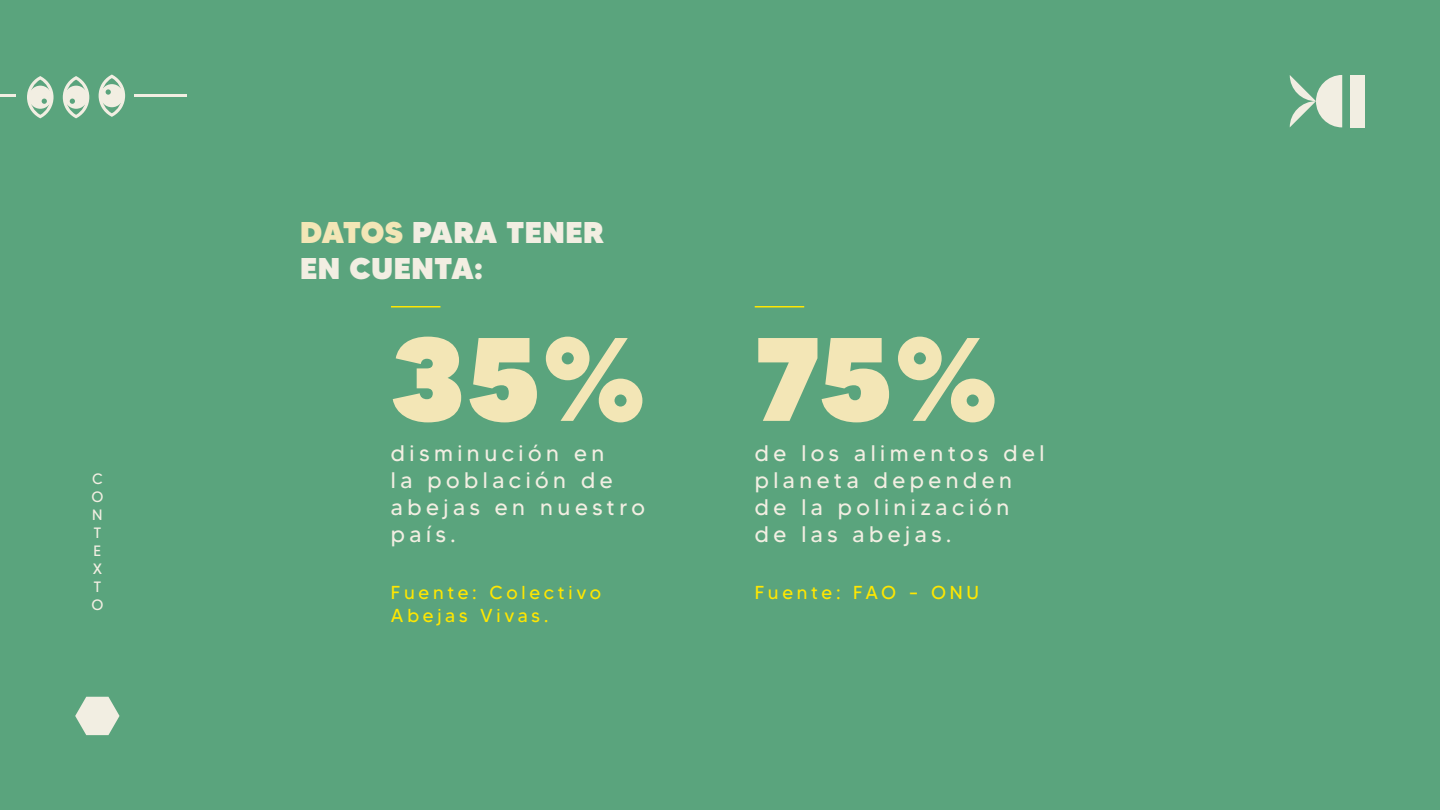
<style>
.page{position:relative;width:1440px;height:810px;background:#5aa47d}
.page>*{position:absolute;margin:0;border:0;box-sizing:border-box;transform-origin:0 0}
.t1{font:900 118.43px "MADETOMMY";color:#f3e6b6}
.t2{font:900 30px/36px "MADETOMMY";letter-spacing:.02em;color:#f2eee2}
.t3{font:22.5px/27px "MADETOMMY";letter-spacing:.2em;color:#f2eee2}
.t4{font:18.75px/22.5px "MADETOMMY";letter-spacing:.2em;color:#ffe701}
.t5{font:15px/18px "MADETOMMY";color:#f2eee2}
.s1{color:#f3e6b6}
</style>
<div class="page">
<svg style="left:75px;top:697px;width:45px;height:38px"></svg>
<svg style="left:27px;top:76px;width:27px;height:42px"></svg>
<svg style="left:63px;top:76px;width:26px;height:42px"></svg>
<svg style="left:99px;top:75px;width:26px;height:42px"></svg>
<hr style="left:135px;top:94px;width:52px;height:3px;background:#f2eee2">
<hr style="left:0;top:94px;width:16px;height:3px;background:#f2eee2">
<svg style="left:1290px;top:75px;width:52px;height:52px"></svg>
<div style="left:1351px;top:75px;width:14px;height:52px;background:#f2eee2"></div>
<hr style="left:391px;top:306px;width:49px;height:2px;background:#ffe701">
<hr style="left:755px;top:306px;width:49px;height:2px;background:#ffe701">
<p class="t5" style="left:91px;top:470px;width:13px">C<br>O<br>N<br>T<br>E<br>X<br>T<br>O</p>
<h2 class="t2" style="left:300px;top:215px;width:306px"><span class="s1">DATOS</span> PARA TENER<br>EN CUENTA:</h2>
<h1 class="t1" style="left:391px;top:304px;width:257px">35%</h1>
<p class="t3" style="left:391px;top:440px;width:256px">disminución en<br>la población de abejas en nuestro país.</p>
<h1 class="t1" style="left:755px;top:304px;width:245px">75%</h1>
<p class="t3" style="left:755px;top:440px;width:291px">de los alimentos del planeta dependen de la polinización de las abejas.</p>
<p class="t4" style="left:391px;top:581px;width:212px">Fuente: Colectivo<br>Abejas Vivas.</p>
<p class="t4" style="left:755px;top:581px;width:226px">Fuente: FAO – ONU</p>
</div>
